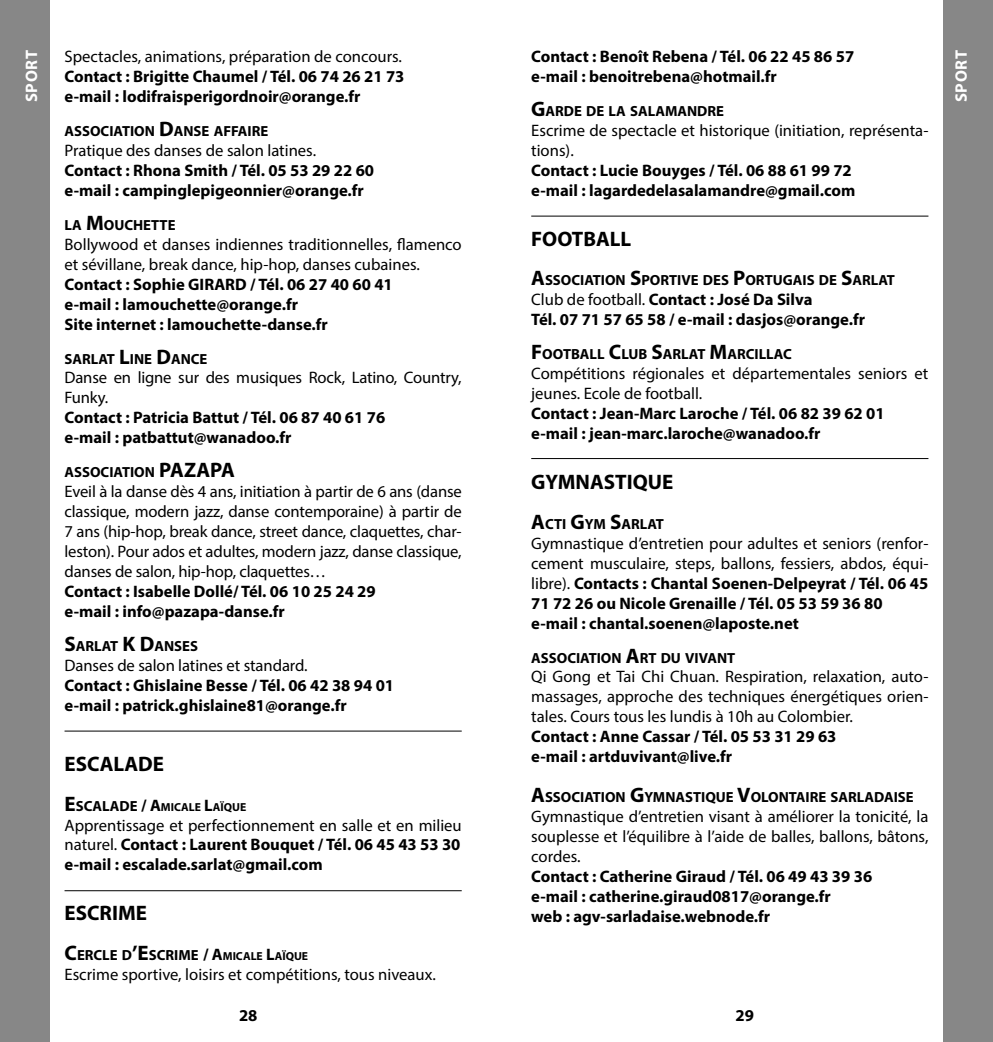
<style>
.page{position:relative;width:993px;height:1042px;background:#fff}
.page>*{position:absolute;margin:0;border:0;box-sizing:border-box;transform-origin:0 0}
.t1{font:700 21px "Myriad Pro";color:#000}
.t2{font:700 16.62px/19.9px "Myriad Pro";color:#000}
.t3{font:16.62px/19.9px "Myriad Pro";color:#000}
.t4{font:700 16.62px "Myriad Pro";letter-spacing:.045em;color:#fff}
.t5{font:700 14.7px "Myriad Pro";color:#000}
.t6{font:700 11.72px "Myriad Pro";color:#000}
.s1{font-size:21px}
.s2{font-weight:400}
.s3{font-size:14.7px}
.s4{font-size:16.62px}
.s5{font-size:11.72px}
</style>
<div class="page">
<hr style="left:531px;top:216px;width:397px;height:1px;background:#000">
<hr style="left:531px;top:458px;width:397px;height:1px;background:#000">
<hr style="left:64px;top:730px;width:397px;height:1px;background:#000">
<hr style="left:64px;top:890px;width:397px;height:1px;background:#000">
<div style="left:0;top:0;width:50px;height:1042px;background:#878787"></div>
<div style="left:943px;top:0;width:49px;height:1042px;background:#878787"></div>
<p class="t4" style="left:21px;top:102px;width:54px;rotate:-90deg">SPORT</p>
<p class="t4" style="left:950px;top:102px;width:54px;rotate:-90deg">SPORT</p>
<p class="t3" style="left:64px;top:46px;width:339px">Spectacles, animations, préparation de concours.</p>
<p class="t2" style="left:64px;top:66px;width:341px">Contact : Brigitte Chaumel / Tél. 06 74 26 21 73 e-mail : lodifraisperigordnoir@orange.fr</p>
<p class="t5" style="left:64px;top:121px;width:205px">ASSOCIATION <span class="s1">D</span>ANSE AFFAIRE</p>
<p class="t3" style="left:64px;top:140px;width:253px">Pratique des danses de salon latines.</p>
<p class="t2" style="left:64px;top:160px;width:311px">Contact : Rhona Smith / Tél. 05 53 29 22 60 e-mail : campinglepigeonnier@orange.fr</p>
<p class="t5" style="left:64px;top:215px;width:112px">LA <span class="s1">M</span>OUCHETTE</p>
<p class="t3" style="left:64px;top:234px;width:398px">Bollywood et danses indiennes traditionnelles, flamenco et sévillane, break dance, hip-hop, danses cubaines.</p>
<p class="t2" style="left:64px;top:273px;width:329px">Contact : Sophie GIRARD / Tél. 06 27 40 60 41 e-mail : lamouchette@orange.fr<br>Site internet : lamouchette-danse.fr</p>
<p class="t5" style="left:64px;top:349px;width:144px">SARLAT <span class="s1">L</span>INE <span class="s1">D</span>ANCE</p>
<p class="t3" style="left:64px;top:368px;width:398px">Danse en ligne sur des musiques Rock, Latino, Country,<br>Funky.</p>
<p class="t2" style="left:64px;top:407px;width:322px">Contact : Patricia Battut / Tél. 06 87 40 61 76 e-mail : patbattut@wanadoo.fr</p>
<p class="t5" style="left:64px;top:463px;width:172px">ASSOCIATION <span class="s1">PAZAPA</span></p>
<p class="t3" style="left:64px;top:481px;width:398px;text-align:justify">Eveil à la danse dès 4 ans, initiation à partir de 6 ans (danse classique, modern jazz, danse contemporaine) à partir de 7 ans (hip-hop, break dance, street dance, claquettes, char&shy;leston). Pour ados et adultes, modern jazz, danse classique, danses de salon, hip-hop, claquettes…</p>
<p class="t2" style="left:64px;top:581px;width:312px">Contact : Isabelle Dollé/ Tél. 06 10 25 24 29 e-mail : info@pazapa-danse.fr</p>
<p class="t5" style="left:64px;top:636px;width:135px"><span class="s1">S</span>ARLAT <span class="s1">K D</span>ANSES</p>
<p class="t3" style="left:64px;top:655px;width:244px">Danses de salon latines et standard.</p>
<p class="t2" style="left:64px;top:675px;width:331px">Contact : Ghislaine Besse / Tél. 06 42 38 94 01 e-mail : patrick.ghislaine81@orange.fr</p>
<p class="t2" style="left:531px;top:46px;width:324px">Contact : Benoît Rebena / Tél. 06 22 45 86 57 e-mail : benoitrebena@hotmail.fr</p>
<p class="t5" style="left:531px;top:101px;width:194px"><span class="s1">G</span>ARDE DE LA SALAMANDRE</p>
<p class="t3" style="left:531px;top:120px;width:398px">Escrime de spectacle et historique (initiation, représenta&shy;tions).</p>
<p class="t2" style="left:531px;top:160px;width:325px">Contact : Lucie Bouyges / Tél. 06 88 61 99 72 e-mail : lagardedelasalamandre@gmail.com</p>
<p class="t1" style="left:531px;top:225px;width:14px">FOOTB</p>
<p class="t1" style="left:595px;top:225px;width:25px">ALL</p>
<p class="t5" style="left:531px;top:271px;width:365px"><span class="s1">A</span>SSOCIATION <span class="s1">S</span>PORTIVE DES <span class="s1">P</span>ORTUGAIS DE <span class="s1">S</span>ARLAT</p>
<p class="t2" style="left:531px;top:289px;width:335px"><span class="s2">Club de football.</span> Contact : José Da Silva<br>Tél. 07 71 57 65 58 / e-mail : dasjos@orange.fr</p>
<p class="t5" style="left:531px;top:345px;width:253px"><span class="s1">F</span>OOTBALL <span class="s1">C</span>LUB <span class="s1">S</span>ARLAT <span class="s1">M</span>ARCILLAC</p>
<p class="t3" style="left:531px;top:363px;width:398px">Compétitions régionales et départementales seniors et jeunes. Ecole de football.</p>
<p class="t2" style="left:531px;top:403px;width:355px">Contact : Jean-Marc Laroche / Tél. 06 82 39 62 01 e-mail : jean-marc.laroche@wanadoo.fr</p>
<p class="t1" style="left:531px;top:468px;width:30px">GYMN</p>
<p class="t1" style="left:590px;top:468px;width:27px">ASTIQUE</p>
<p class="t5" style="left:531px;top:514px;width:134px"><span class="s1">A</span>CTI <span class="s1">G</span>YM <span class="s1">S</span>ARLAT</p>
<p class="t2" style="left:531px;top:532px;width:398px"><span class="s2">Gymnastique d’entretien pour adultes et seniors (renfor&shy;cement musculaire, steps, ballons, fessiers, abdos, équi&shy;libre).</span> Contacts : Chantal Soenen-Delpeyrat / Tél. 06 45<br>71 72 26 ou Nicole Grenaille / Tél. 05 53 59 36 80 e-mail : chantal.soenen@laposte.net</p>
<p class="t5" style="left:531px;top:648px;width:205px">ASSOCIATION <span class="s1">A</span>RT DU VIVANT</p>
<p class="t3" style="left:531px;top:666px;width:398px;text-align:justify">Qi Gong et Tai Chi Chuan. Respiration, relaxation, auto&shy;massages, approche des techniques énergétiques orien&shy;tales. Cours tous les lundis à 10h au Colombier.</p>
<p class="t2" style="left:531px;top:726px;width:306px">Contact : Anne Cassar / Tél. 05 53 31 29 63 e-mail : artduvivant@live.fr</p>
<p class="t5" style="left:531px;top:787px;width:384px"><span class="s1">A</span>SSOCIATION <span class="s1">G</span>YMNASTIQUE <span class="s1">V</span>OLONTAIRE SARLADAISE</p>
<p class="t3" style="left:531px;top:806px;width:398px;text-align:justify">Gymnastique d’entretien visant à améliorer la tonicité, la souplesse et l’équilibre à l’aide de balles, ballons, bâtons, cordes.</p>
<p class="t2" style="left:531px;top:866px;width:342px">Contact : Catherine Giraud / Tél. 06 49 43 39 36 e-mail : catherine.giraud0817@orange.fr<br>web : agv-sarladaise.webnode.fr</p>
<p class="t1" style="left:64px;top:750px;width:87px">ESCALADE</p>
<p class="t6" style="left:64px;top:799px;width:183px"><span class="s1">E</span><span class="s3">SCALADE</span> <span class="s4">/ A</span>MICALE <span class="s4">L</span>AÏQUE</p>
<p class="t2" style="left:64px;top:814px;width:398px;text-align:justify"><span class="s2">Apprentissage et perfectionnement en salle et en milieu naturel.</span> Contact : Laurent Bouquet / Tél. 06 45 43 53 30 e-mail : escalade.sarlat@gmail.com</p>
<p class="t1" style="left:64px;top:899px;width:48px">ESCRIME</p>
<p class="t5" style="left:64px;top:945px;width:245px"><span class="s1">C</span>ERCLE D<span class="s1">’E</span>SCRIME <span class="s4">/ A</span><span class="s5">MICALE</span> <span class="s4">L</span><span class="s5">AÏQUE</span></p>
<p class="t3" style="left:64px;top:964px;width:372px">Escrime sportive, loisirs et compétitions, tous niveaux.</p>
<p class="t2" style="left:239px;top:1005px;width:20px">28</p>
<p class="t2" style="left:735px;top:1005px;width:20px">29</p>
</div>
